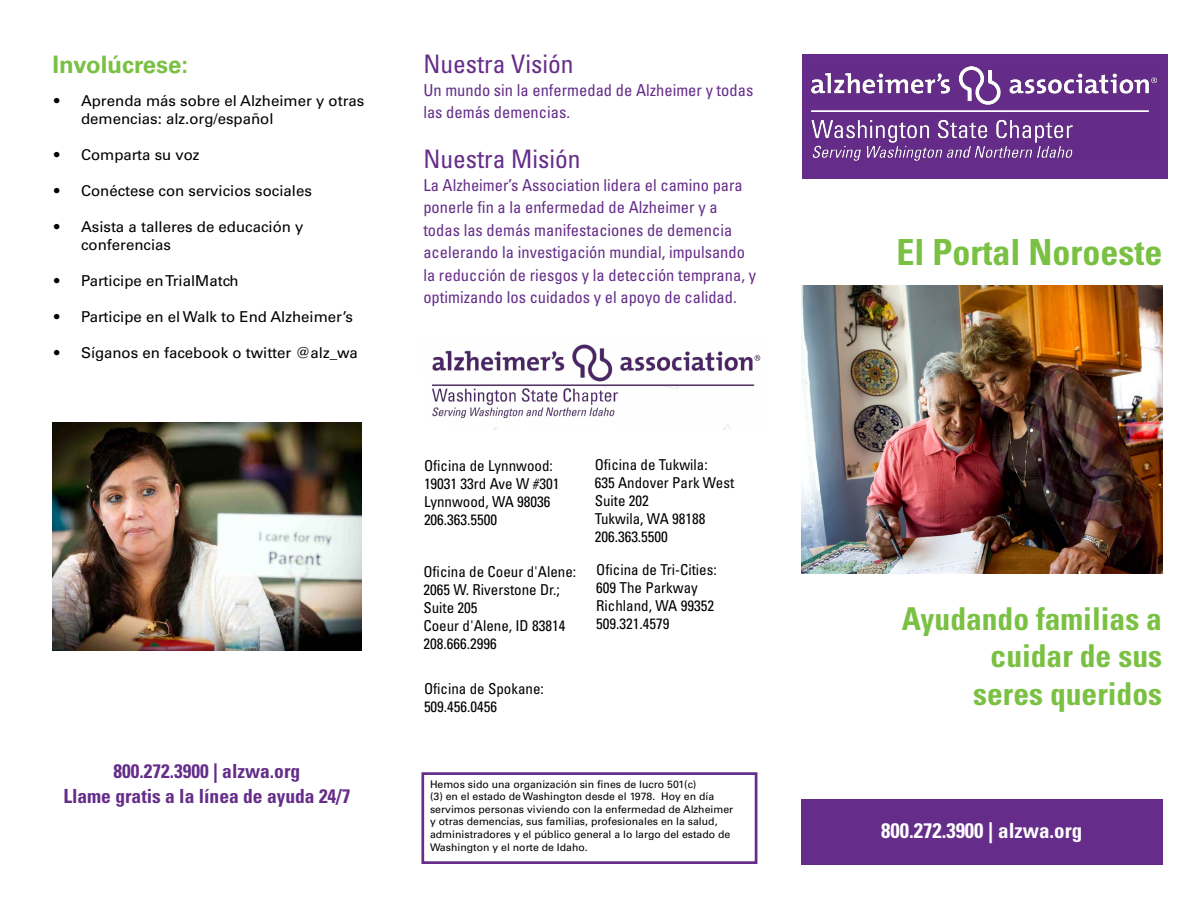
<style>
.page{position:relative;width:1188px;height:918px;background:#fff}
.page>*{position:absolute;margin:0;border:0;box-sizing:border-box;transform-origin:0 0}
.t1{font:700 condensed 36px "Univers LT Std";color:#7ac143}
.t2{font:700 condensed 31.5px/37.8px "Univers LT Std";color:#7ac143;text-align:right}
.t3{font:condensed 25.5px "Univers LT Std";color:#652d89}
.t4{font:700 24px "Univers LT Std";color:#7ac143}
.t5{font:700 condensed 21px "Univers LT Std";color:#fff}
.t6{font:700 condensed 19.5px/25.5px "Univers LT Std";color:#652d89;text-align:center}
.t7{font:condensed 16.5px/22.5px "Univers LT Std";color:#652d89}
.t8{font:condensed 15px/18px "Univers LT Std";color:#000}
.t9{font:15px/18px "Univers LT Std";color:#000}
.t10{font:10.5px/12.6px "Univers LT Std";color:#000}
</style>
<div class="page">
<div style="left:802px;top:55px;width:366px;height:124px;background:#652d89"></div>
<img style="left:801px;top:286px;width:361px;height:288px">
<div style="left:421px;top:772px;width:336px;height:92px;border:3px solid #652d89"></div>
<img style="left:52px;top:423px;width:309px;height:227px">
<div style="left:801px;top:800px;width:361px;height:65px;background:#652d89"></div>
<img style="left:811px;top:67px;width:345px;height:94px">
<img style="left:432px;top:344px;width:329px;height:85px">
<h3 class="t4" style="left:52px;top:51px;width:137px">Involúcrese:</h3>
<p class="t9" style="left:81px;top:92px;width:285px;text-indent:-27px">• Aprenda más sobre el Alzheimer y otras demencias: alz.org/español</p>
<p class="t9" style="left:54px;top:146px;width:147px">• Comparta su voz</p>
<p class="t9" style="left:54px;top:182px;width:259px">• Conéctese con servicios sociales</p>
<p class="t9" style="left:81px;top:218px;width:224px;text-indent:-27px">• Asista a talleres de educación y conferencias</p>
<p class="t9" style="left:54px;top:272px;width:186px">• Participe en TrialMatch</p>
<p class="t9" style="left:54px;top:308px;width:300px">• Participe en el Walk to End Alzheimer’s</p>
<p class="t9" style="left:54px;top:344px;width:305px">• Síganos en facebook o twitter @alz_wa</p>
<h3 class="t6" style="left:63px;top:758px;width:289px">800.272.3900 | alzwa.org<br>Llame gratis a la línea de ayuda 24/7</h3>
<h3 class="t3" style="left:423px;top:48px;width:152px">Nuestra Visión</h3>
<p class="t7" style="left:423px;top:78px;width:331px">Un mundo sin la enfermedad de Alzheimer y todas las demás demencias.</p>
<h3 class="t3" style="left:423px;top:143px;width:159px">Nuestra Misión</h3>
<p class="t7" style="left:423px;top:173px;width:334px">La Alzheimer’s Association lidera el camino para ponerle fin a la enfermedad de Alzheimer y a todas las demás manifestaciones de demencia acelerando la investigación mundial, impulsando la reducción de riesgos y la detección temprana, y optimizando los cuidados y el apoyo de calidad.</p>
<p class="t8" style="left:424px;top:456px;width:137px">Oficina de Lynnwood:<br>19031 33rd Ave W #301<br>Lynnwood, WA 98036<br>206.363.5500</p>
<p class="t8" style="left:423px;top:562px;width:154px">Oficina de Coeur d'Alene:<br>2065 W. Riverstone Dr.;<br>Suite 205<br>Coeur d'Alene, ID 83814<br>208.666.2996</p>
<p class="t8" style="left:424px;top:679px;width:121px">Oficina de Spokane:<br>509.456.0456</p>
<p class="t8" style="left:595px;top:455px;width:141px">Oficina de Tukwila:<br>635 Andover Park West<br>Suite 202<br>Tukwila, WA 98188<br>206.363.5500</p>
<p class="t8" style="left:596px;top:561px;width:122px">Oficina de Tri-Cities:<br>609 The Parkway<br>Richland, WA 99352<br>509.321.4579</p>
<p class="t10" style="left:430px;top:778px;width:305px">Hemos sido una organización sin fines de lucro 501(c)<br>(3) en el estado de Washington desde el 1978. Hoy en día servimos personas viviendo con la enfermedad de Alzheimer y otras demencias, sus familias, profesionales en la salud, administradores y el público general a lo largo del estado de Washington y el norte de Idaho.</p>
<h1 class="t1" style="left:896px;top:230px;width:268px">El Portal Noroeste</h1>
<h2 class="t2" style="left:902px;top:599px;width:262px">Ayudando familias a cuidar de sus<br>seres queridos</h2>
<h3 class="t5" style="left:881px;top:818px;width:203px">800.272.3900 | alzwa.org</h3>
</div>
